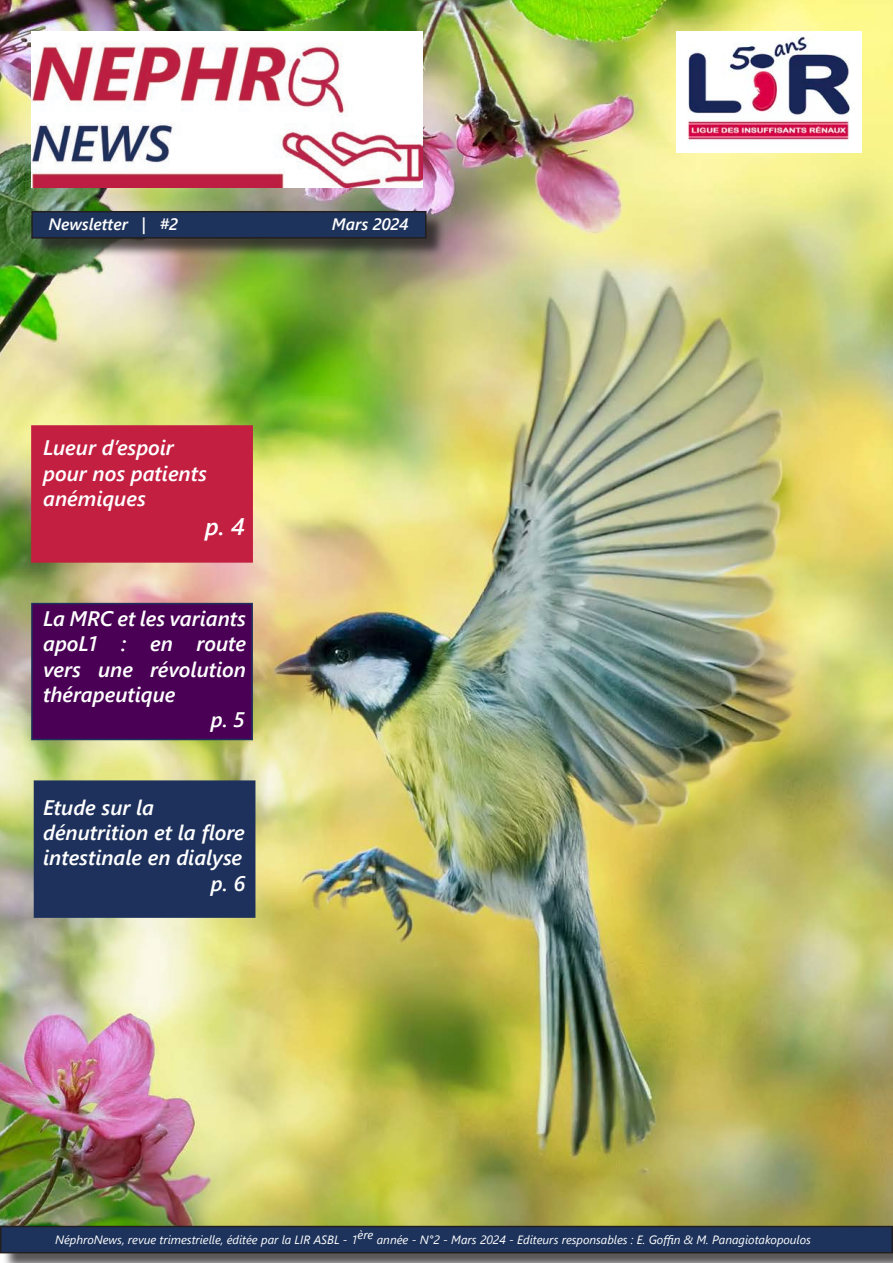
<style>
.page{position:relative;width:893px;height:1263px;background:#fff}
.page>*{position:absolute;margin:0;border:0;box-sizing:border-box;transform-origin:0 0}
.t1{font:italic 600 24px "Segoe UI";color:#fff}
.t2{font:italic 600 21px/25.2px "Segoe UI";color:#fff;text-align:justify}
.t3{font:italic 600 16.5px "Segoe UI";color:#fff}
.t4{font:italic 12px "Segoe UI";color:#fff}
</style>
<div class="page">
<img style="left:0;top:0;width:893px;height:1226px">
<div style="left:34px;top:213px;width:411px;height:44px;background:#231f20;opacity:.75"></div>
<div style="left:32px;top:212px;width:394px;height:26px;background:#1d335c"></div>
<div style="left:31px;top:211px;width:396px;height:28px;border:2px solid #231f20"></div>
<img style="left:31px;top:31px;width:392px;height:157px">
<div style="left:2px;top:1228px;width:891px;height:35px;background:#231f20;opacity:.75"></div>
<div style="left:1px;top:1226px;width:891px;height:27px;background:#1d335c"></div>
<div style="left:0;top:1226px;width:893px;height:27px;border:2px solid #231f20"></div>
<img style="left:676px;top:31px;width:185px;height:121px">
<div style="left:31px;top:425px;width:222px;height:138px;background:#c31f41;border:2px solid #c31f41"></div>
<div style="left:31px;top:603px;width:222px;height:137px;background:#4a0055;border:2px solid #1d315c"></div>
<div style="left:34px;top:780px;width:221px;height:138px;background:#1d315c;border:2px solid #1d315c"></div>
<p class="t3" style="left:48px;top:209px;width:131px">Newsletter | #2</p>
<p class="t3" style="left:332px;top:209px;width:78px">Mars 2024</p>
<p class="t2" style="left:43px;top:432px;width:132px">Lueur d’espoir</p>
<p class="t2" style="left:43px;top:457px;width:165px">pour nos patients</p>
<p class="t2" style="left:43px;top:482px;width:104px">anémiques</p>
<p class="t1" style="left:205px;top:503px;width:41px">p. 4</p>
<p class="t2" style="left:43px;top:603px;width:204px">La MRC et les variants apoL1 : en route vers une révolution thérapeutique</p>
<p class="t2" style="left:211px;top:703px;width:35px">p. 5</p>
<p class="t2" style="left:43px;top:791px;width:203px;text-align:left">Etude sur la dénutrition et la flore intestinale en dialyse</p>
<p class="t2" style="left:211px;top:867px;width:36px">p. 6</p>
<p class="t4" style="left:55px;top:1228px;width:757px">NéphroNews, revue trimestrielle, éditée par la LIR ASBL - 1ère année - N°2 - Mars 2024 - Editeurs responsables : E. Goffin &amp; M. Panagiotakopoulos</p>
</div>
